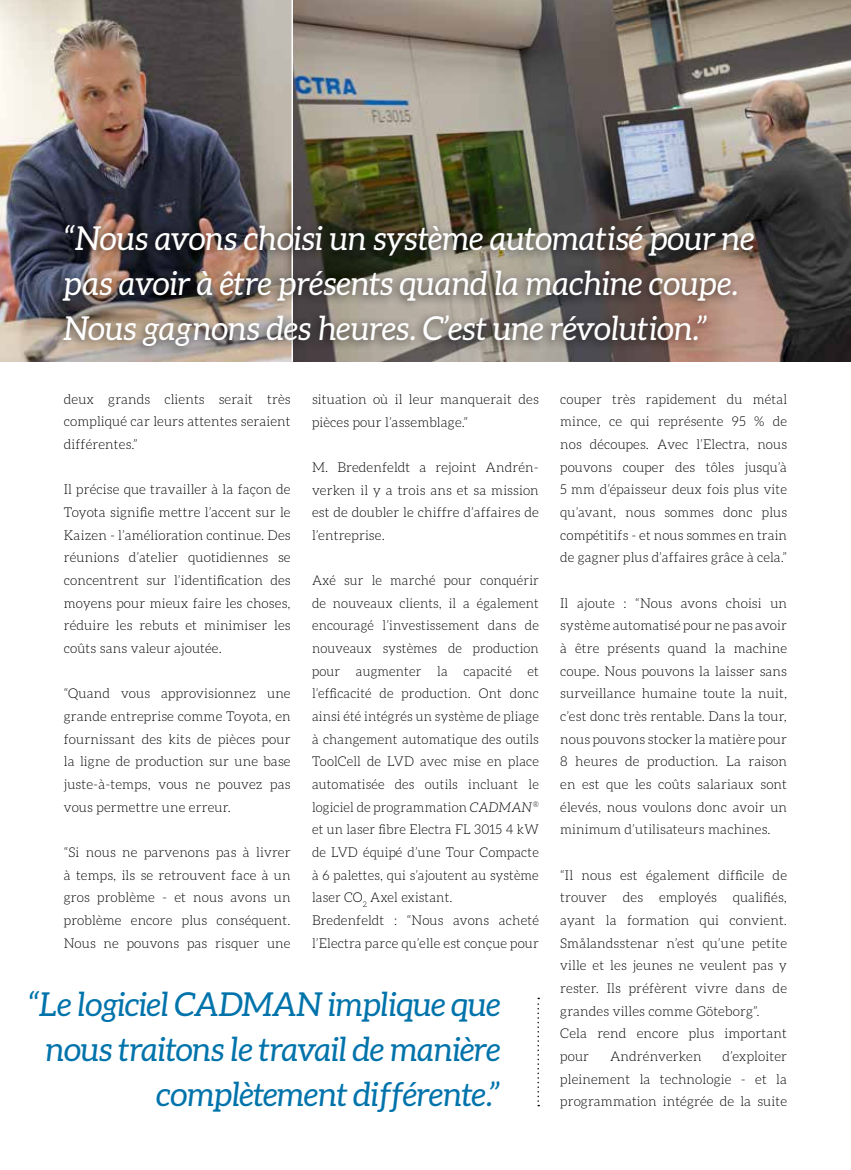
<style>
.page{position:relative;width:851px;height:1170px;background:#fff}
.page>*{position:absolute;margin:0;border:0;box-sizing:border-box;transform-origin:0 0}
.t1{font:italic 33px/45px "Aleo";color:#fff}
.t2{font:italic 33px/45px "Aleo";letter-spacing:-.01em;color:#0073ab;text-align:right}
.t3{font:300 13.5px/22.6px "Aleo";letter-spacing:.01em;color:#000;text-align:justify}
.s1{font-style:italic}
</style>
<div class="page">
<svg style="left:537px;top:997px;width:2px;height:109px"></svg>
<img style="left:0;top:0;width:850px;height:361px">
<hr style="left:291px;top:0;width:2px;height:361px;background:#fff">
<div style="left:51px;top:219px;width:708px;height:138px;background:#000;opacity:.65"></div>
<h1 class="t1" style="left:64px;top:215px;width:692px">“Nous avons choisi un système automatisé pour ne pas avoir à être présents quand la machine coupe.<br>Nous gagnons des heures. C’est une révolution.”</h1>
<p class="t3" style="left:64px;top:387px;width:228px">deux grands clients serait très compliqué car leurs attentes seraient différentes.”</p>
<p class="t3" style="left:64px;top:478px;width:228px">Il précise que travailler à la façon de Toyota signifie mettre l’accent sur le Kaizen - l’amélioration continue. Des réunions d’atelier quotidiennes se concentrent sur l’identification des moyens pour mieux faire les choses, réduire les rebuts et minimiser les coûts sans valeur ajoutée.</p>
<p class="t3" style="left:64px;top:682px;width:228px">“Quand vous approvisionnez une grande entreprise comme Toyota, en fournissant des kits de pièces pour la ligne de production sur une base juste-à-temps, vous ne pouvez pas vous permettre une erreur.</p>
<p class="t3" style="left:64px;top:840px;width:228px">“Si nous ne parvenons pas à livrer à temps, ils se retrouvent face à un gros problème - et nous avons un problème encore plus conséquent.<br>Nous ne pouvons pas risquer une</p>
<p class="t3" style="left:312px;top:387px;width:228px">situation où il leur manquerait des pièces pour l’assemblage.”</p>
<p class="t3" style="left:312px;top:455px;width:228px">M. Bredenfeldt a rejoint Andrén&shy;verken il y a trois ans et sa mission est de doubler le chiffre d’affaires de l’entreprise.</p>
<p class="t3" style="left:312px;top:569px;width:228px;text-align:left">Axé sur le marché pour conquérir de nouveaux clients, il a également encouragé l’investissement dans de nouveaux systèmes de production pour augmenter la capacité et l’efficacité de production. Ont donc ainsi été intégrés un système de pliage à changement automatique des outils ToolCell de LVD avec mise en place automatisée des outils incluant le logiciel de programmation <span class="s1">CADMAN</span><sup>® </sup>et un laser fibre Electra FL 3015 4 kW de LVD équipé d’une Tour Compacte à 6 palettes, qui s’ajoutent au système laser CO<sub>2</sub> Axel existant.<br>Bredenfeldt : “Nous avons acheté l’Electra parce qu’elle est conçue pour</p>
<h1 class="t2" style="left:28px;top:981px;width:474px">“Le logiciel CADMAN implique que nous traitons le travail de manière complètement différente.”</h1>
<p class="t3" style="left:560px;top:387px;width:228px">couper très rapidement du métal mince, ce qui représente 95 % de nos découpes. Avec l’Electra, nous pouvons couper des tôles jusqu’à 5 mm d’épaisseur deux fois plus vite qu’avant, nous sommes donc plus compétitifs - et nous sommes en train de gagner plus d’affaires grâce à cela.”</p>
<p class="t3" style="left:560px;top:591px;width:228px">Il ajoute : “Nous avons choisi un système automatisé pour ne pas avoir à être présents quand la machine coupe. Nous pouvons la laisser sans surveillance humaine toute la nuit, c’est donc très rentable. Dans la tour, nous pouvons stocker la matière pour 8 heures de production. La raison en est que les coûts salariaux sont élevés, nous voulons donc avoir un minimum d’utilisateurs machines.</p>
<p class="t3" style="left:560px;top:863px;width:228px;text-align:left">“Il nous est également difficile de trouver des employés qualifiés, ayant la formation qui convient.<br>Smålandsstenar n’est qu’une petite ville et les jeunes ne veulent pas y rester. Ils préfèrent vivre dans de grandes villes comme Göteborg”.<br>Cela rend encore plus important pour</p>
<p class="t3" style="left:560px;top:1044px;width:228px;text-indent:162px">d’exploiter pleinement la technologie - et la programmation intégrée de la suite</p>
<p class="t3" style="left:610px;top:1044px;width:93px">Andrénverken</p>
</div>
